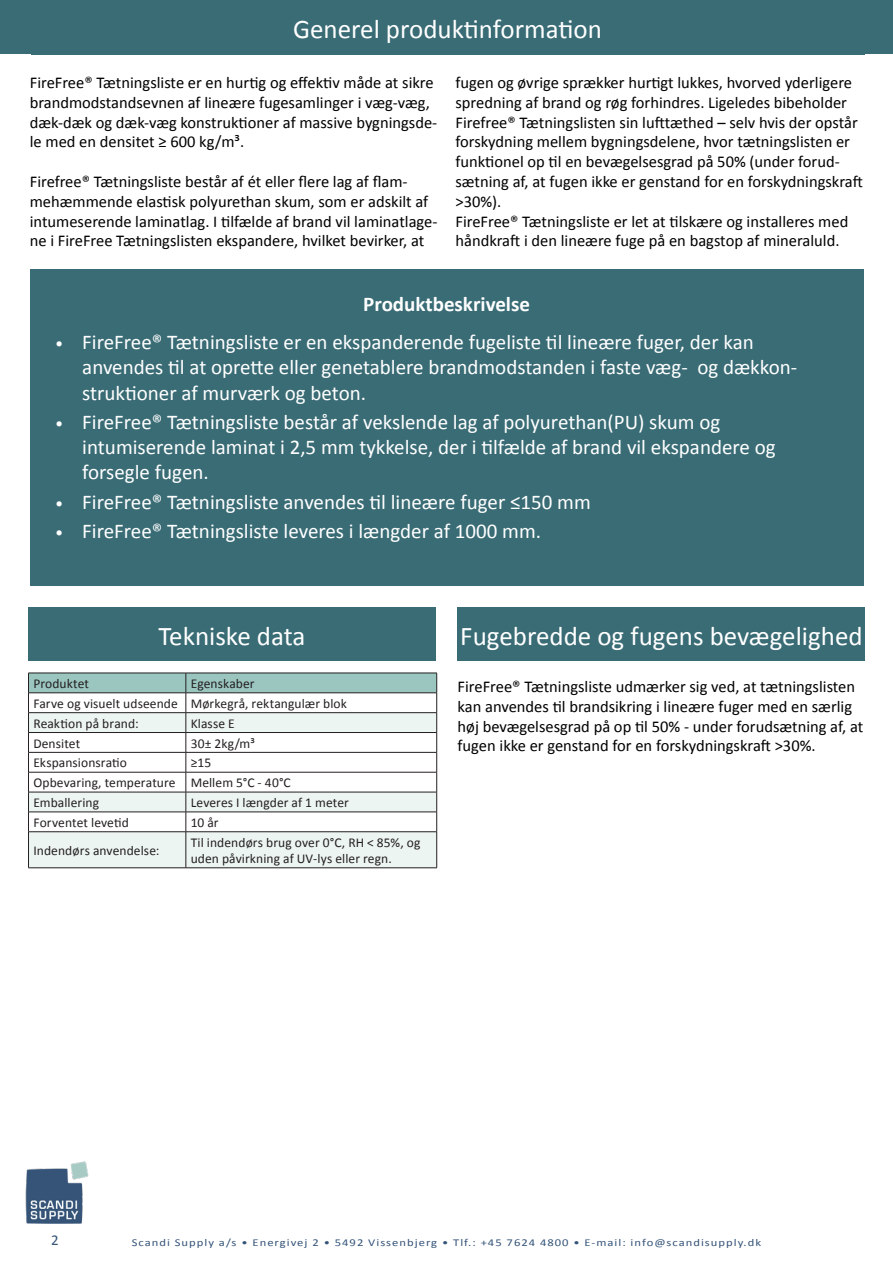
<style>
.page{position:relative;width:893px;height:1263px;background:#fff}
.page>*{position:absolute;margin:0;border:0;box-sizing:border-box;transform-origin:0 0}
.Grø_overskrifter{font:27px "Calibri";color:#fff}
.t1{font:21px/25.2px "Calibri";color:#fff}
.Brødtekst{font:700 21px "Calibri";color:#fff}
.Almindelig_tekst_i_installationsvejledni{font:16.5px/19.8px "Calibri";color:#000001}
.t2{font:15px "Calibri";color:#355478}
.Tekst_i_tabeller_incl_ved_prikker_og_tek{font:13.5px/16.2px "Calibri";letter-spacing:.005em;color:#231f20}
.t3{font:10.5px "Calibri";letter-spacing:.08em;color:#355478;scale:1.2 1}
.s1{font-size:16.5px}
</style>
<div class="page">
<img style="left:25px;top:1161px;width:64px;height:63px">
<div style="left:0;top:0;width:893px;height:54px;background:#3a6c76"></div>
<div style="left:30px;top:269px;width:834px;height:316px;background:#3a6c76"></div>
<div style="left:28px;top:608px;width:408px;height:53px;background:#3a6c76"></div>
<div style="left:458px;top:608px;width:407px;height:53px;background:#3a6c76"></div>
<div style="left:29px;top:832px;width:407px;height:35px;background:#edf5f3"></div>
<svg style="left:28px;top:673px;width:409px;height:158px"></svg>
<hr style="left:28px;top:831px;width:158px;height:1px;background:#231f20">
<hr style="left:28px;top:832px;width:1px;height:36px;background:#231f20">
<hr style="left:186px;top:831px;width:251px;height:1px;background:#231f20">
<hr style="left:186px;top:832px;width:1px;height:36px;background:#231f20">
<hr style="left:436px;top:832px;width:1px;height:36px;background:#231f20">
<hr style="left:28px;top:867px;width:158px;height:1px;background:#231f20">
<hr style="left:186px;top:867px;width:251px;height:1px;background:#231f20">
<h1 class="Grø_overskrifter" style="left:293px;top:12px;width:310px">Generel produktinformation</h1>
<p class="Almindelig_tekst_i_installationsvejledni" style="left:30px;top:73px;width:409px">FireFree® Tætningsliste er en hurtig og effektiv måde at sikre brandmodstandsevnen af lineære fugesamlinger i væg-væg, dæk-dæk og dæk-væg konstruktioner af massive bygningsde&shy;le med en densitet ≥ 600 kg/m³.</p>
<p class="Almindelig_tekst_i_installationsvejledni" style="left:30px;top:172px;width:409px">Firefree® Tætningsliste består af ét eller flere lag af flam&shy;mehæmmende elastisk polyurethan skum, som er adskilt af intumeserende laminatlag. I tilfælde af brand vil laminatlage&shy;ne i FireFree Tætningslisten ekspandere, hvilket bevirker, at</p>
<p class="Almindelig_tekst_i_installationsvejledni" style="left:455px;top:73px;width:409px">fugen og øvrige sprækker hurtigt lukkes, hvorved yderligere spredning af brand og røg forhindres. Ligeledes bibeholder Firefree® Tætningslisten sin lufttæthed – selv hvis der opstår forskydning mellem bygningsdelene, hvor tætningslisten er funktionel op til en bevægelsesgrad på 50% (under forud&shy;sætning af, at fugen ikke er genstand for en forskydningskraft &gt;30%).</p>
<p class="Almindelig_tekst_i_installationsvejledni" style="left:455px;top:211px;width:394px">FireFree® Tætningsliste er let at tilskære og installeres med håndkraft i den lineære fuge på en bagstop af mineraluld.</p>
<p class="Brødtekst" style="left:363px;top:290px;width:168px">Produktbeskrivelse</p>
<p class="t1" style="left:82px;top:330px;width:716px;text-indent:-27px"><span class="s1">•</span> FireFree® Tætningsliste er en ekspanderende fugeliste til lineære fuger, der kan anvendes til at oprette eller genetablere brandmodstanden i faste væg- og dækkon&shy;struktioner af murværk og beton.</p>
<p class="t1" style="left:82px;top:409px;width:695px;text-indent:-27px"><span class="s1">•</span> FireFree® Tætningsliste består af vekslende lag af polyurethan(PU) skum og intumiserende laminat i 2,5 mm tykkelse, der i tilfælde af brand vil ekspandere og forsegle fugen.</p>
<p class="t1" style="left:55px;top:489px;width:537px"><span class="s1">•</span> FireFree® Tætningsliste anvendes til lineære fuger ≤150 mm</p>
<p class="t1" style="left:55px;top:519px;width:487px"><span class="s1">•</span> FireFree® Tætningsliste leveres i længder af 1000 mm.</p>
<p class="Grø_overskrifter" style="left:159px;top:618px;width:148px">Tekniske data</p>
<p class="Grø_overskrifter" style="left:460px;top:618px;width:404px">Fugebredde og fugens bevægelighed</p>
<p class="Tekst_i_tabeller_incl_ved_prikker_og_tek" style="left:33px;top:675px;width:57px">Produktet</p>
<p class="Tekst_i_tabeller_incl_ved_prikker_og_tek" style="left:191px;top:675px;width:65px">Egenskaber</p>
<p class="Tekst_i_tabeller_incl_ved_prikker_og_tek" style="left:33px;top:695px;width:146px">Farve og visuelt udseende</p>
<p class="Tekst_i_tabeller_incl_ved_prikker_og_tek" style="left:191px;top:695px;width:158px">Mørkegrå, rektangulær blok</p>
<p class="Tekst_i_tabeller_incl_ved_prikker_og_tek" style="left:33px;top:715px;width:107px">Reaktion på brand:</p>
<p class="Tekst_i_tabeller_incl_ved_prikker_og_tek" style="left:191px;top:715px;width:46px">Klasse E</p>
<p class="Tekst_i_tabeller_incl_ved_prikker_og_tek" style="left:33px;top:735px;width:48px">Densitet</p>
<p class="Tekst_i_tabeller_incl_ved_prikker_og_tek" style="left:191px;top:735px;width:66px">30± 2kg/m³</p>
<p class="Tekst_i_tabeller_incl_ved_prikker_og_tek" style="left:33px;top:755px;width:95px">Ekspansionsratio</p>
<p class="Tekst_i_tabeller_incl_ved_prikker_og_tek" style="left:191px;top:755px;width:22px">≥15</p>
<p class="Tekst_i_tabeller_incl_ved_prikker_og_tek" style="left:33px;top:775px;width:144px">Opbevaring, temperature</p>
<p class="Tekst_i_tabeller_incl_ved_prikker_og_tek" style="left:191px;top:775px;width:102px">Mellem 5°C - 40°C</p>
<p class="Tekst_i_tabeller_incl_ved_prikker_og_tek" style="left:33px;top:794px;width:67px">Emballering</p>
<p class="Tekst_i_tabeller_incl_ved_prikker_og_tek" style="left:191px;top:794px;width:160px">Leveres I længder af 1 meter</p>
<p class="Tekst_i_tabeller_incl_ved_prikker_og_tek" style="left:33px;top:814px;width:97px">Forventet levetid</p>
<p class="Tekst_i_tabeller_incl_ved_prikker_og_tek" style="left:191px;top:814px;width:29px">10 år</p>
<p class="Tekst_i_tabeller_incl_ved_prikker_og_tek" style="left:33px;top:842px;width:128px">Indendørs anvendelse:</p>
<p class="Tekst_i_tabeller_incl_ved_prikker_og_tek" style="left:191px;top:834px;width:231px">Til indendørs brug over 0°C, RH &lt; 85%, og uden påvirkning af UV-lys eller regn.</p>
<p class="Almindelig_tekst_i_installationsvejledni" style="left:458px;top:677px;width:407px">FireFree® Tætningsliste udmærker sig ved, at tætningslisten kan anvendes til brandsikring i lineære fuger med en særlig høj bevægelsesgrad på op til 50% - under forudsætning af, at fugen ikke er genstand for en forskydningskraft &gt;30%.</p>
<p class="t2" style="left:51px;top:1231px;width:9px">2</p>
<p class="t3" style="left:132px;top:1236px;width:526px">Scandi Supply a/s • Energivej 2 • 5492 Vissenbjerg • Tlf.: +45 7624 4800 • E-mail: info@scandisupply.dk</p>
</div>
